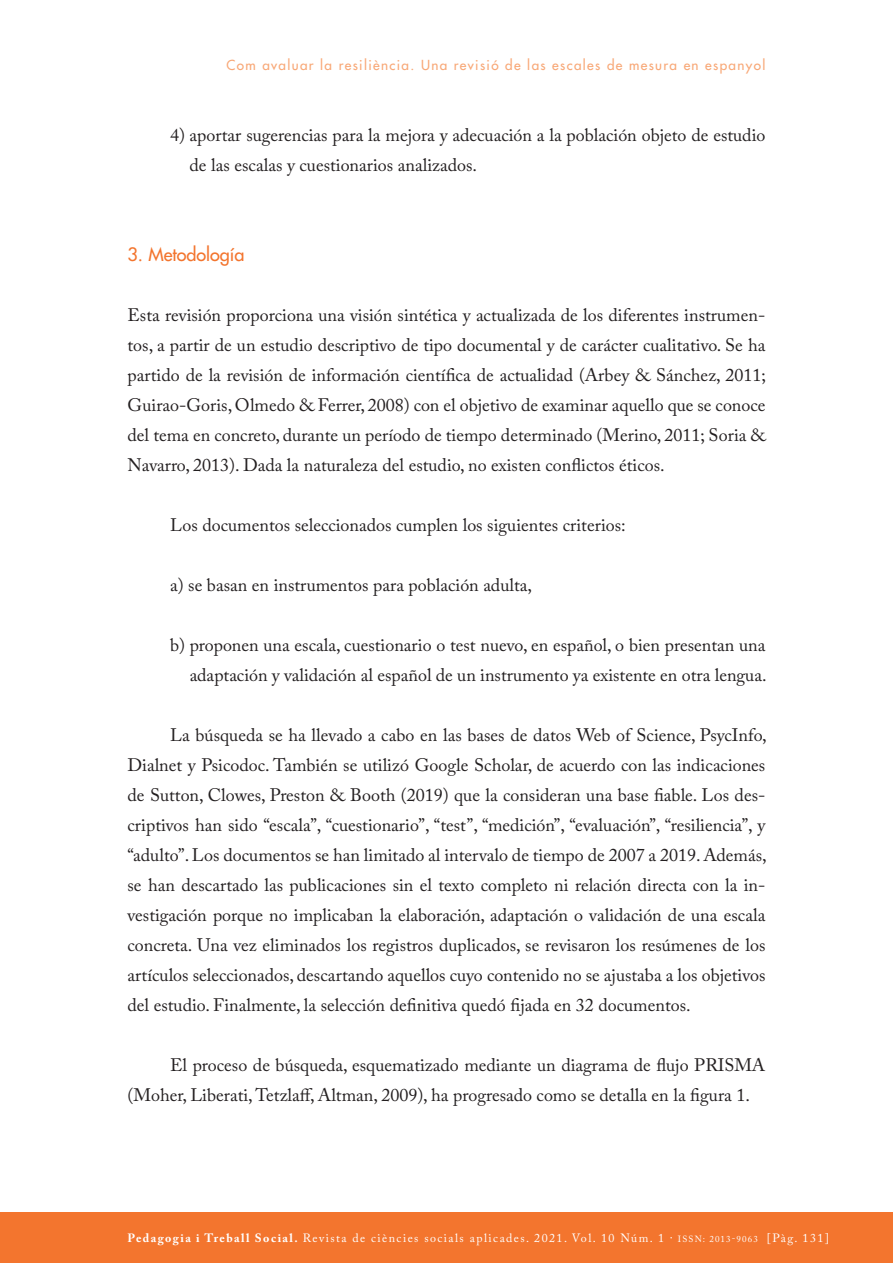
<style>
.page{position:relative;width:893px;height:1263px;background:#fff}
.page>*{position:absolute;margin:0;border:0;box-sizing:border-box;transform-origin:0 0}
.TEXT_COMU{font:18px/30px "Adobe Caslon Pro";color:#231f20}
.INTERTITOLS{font:18px "Futura";color:#f3752e}
.CAPÇALERA_DRETA{font:13.5px "Futura";letter-spacing:.1em;color:#f8a877}
.t1{font:12px "Adobe Caslon Pro";letter-spacing:.12em;color:#fff}
.s1{font-weight:700}
.s2{font-size:9px}
</style>
<div class="page">
<div style="left:0;top:1212px;width:893px;height:51px;background:#f3752e"></div>
<p class="CAPÇALERA_DRETA" style="left:227px;top:57px;width:540px">Com avaluar la resiliència. Una revisió de las escales de mesura en espanyol</p>
<p class="TEXT_COMU" style="left:190px;top:120px;width:577px;text-indent:-20px">4) aportar sugerencias para la mejora y adecuación a la población objeto de estudio de las escalas y cuestionarios analizados.</p>
<p class="INTERTITOLS" style="left:128px;top:243px;width:118px">3. Metodología</p>
<p class="TEXT_COMU" style="left:128px;top:300px;width:640px;text-align:justify">Esta revisión proporciona una visión sintética y actualizada de los diferentes instrumen&shy;tos, a partir de un estudio descriptivo de tipo documental y de carácter cualitativo. Se ha partido de la revisión de información científica de actualidad (Arbey &amp; Sánchez, 2011; Guirao-Goris, Olmedo &amp; Ferrer, 2008) con el objetivo de examinar aquello que se conoce del tema en concreto, durante un período de tiempo determinado (Merino, 2011; Soria &amp; Navarro, 2013). Dada la naturaleza del estudio, no existen conflictos éticos.</p>
<p class="TEXT_COMU" style="left:170px;top:510px;width:457px">Los documentos seleccionados cumplen los siguientes criterios:</p>
<p class="TEXT_COMU" style="left:170px;top:570px;width:363px">a) se basan en instrumentos para población adulta,</p>
<p class="TEXT_COMU" style="left:170px;top:630px;width:598px;text-align:right">b) proponen una escala, cuestionario o test nuevo, en español, o bien presentan una adaptación y validación al español de un instrumento ya existente en otra lengua.</p>
<p class="TEXT_COMU" style="left:128px;top:720px;width:641px;text-align:justify;text-indent:43px">La búsqueda se ha llevado a cabo en las bases de datos Web of Science, PsycInfo, Dialnet y Psicodoc. También se utilizó Google Scholar, de acuerdo con las indicaciones de Sutton, Clowes, Preston &amp; Booth (2019) que la consideran una base fiable. Los des&shy;criptivos han sido “escala”, “cuestionario”, “test”, “medición”, “evaluación”, “resiliencia”, y “adulto”. Los documentos se han limitado al intervalo de tiempo de 2007 a 2019. Además, se han descartado las publicaciones sin el texto completo ni relación directa con la in&shy;vestigación porque no implicaban la elaboración, adaptación o validación de una escala concreta. Una vez eliminados los registros duplicados, se revisaron los resúmenes de los artículos seleccionados, descartando aquellos cuyo contenido no se ajustaba a los objetivos del estudio. Finalmente, la selección definitiva quedó fijada en 32 documentos.</p>
<p class="TEXT_COMU" style="left:128px;top:1050px;width:639px;text-indent:43px">El proceso de búsqueda, esquematizado mediante un diagrama de flujo PRISMA (Moher, Liberati, Tetzlaff, Altman, 2009), ha progresado como se detalla en la figura 1.</p>
<p class="t1" style="left:128px;top:1231px;width:703px"><span class="s1">Pedagogia i Treball Social.</span> Revista de ciències socials aplicades. 2021. Vol. 10 Núm. 1 · <span class="s2">ISSN: 2013-9063</span> [Pàg. 131]</p>
</div>
